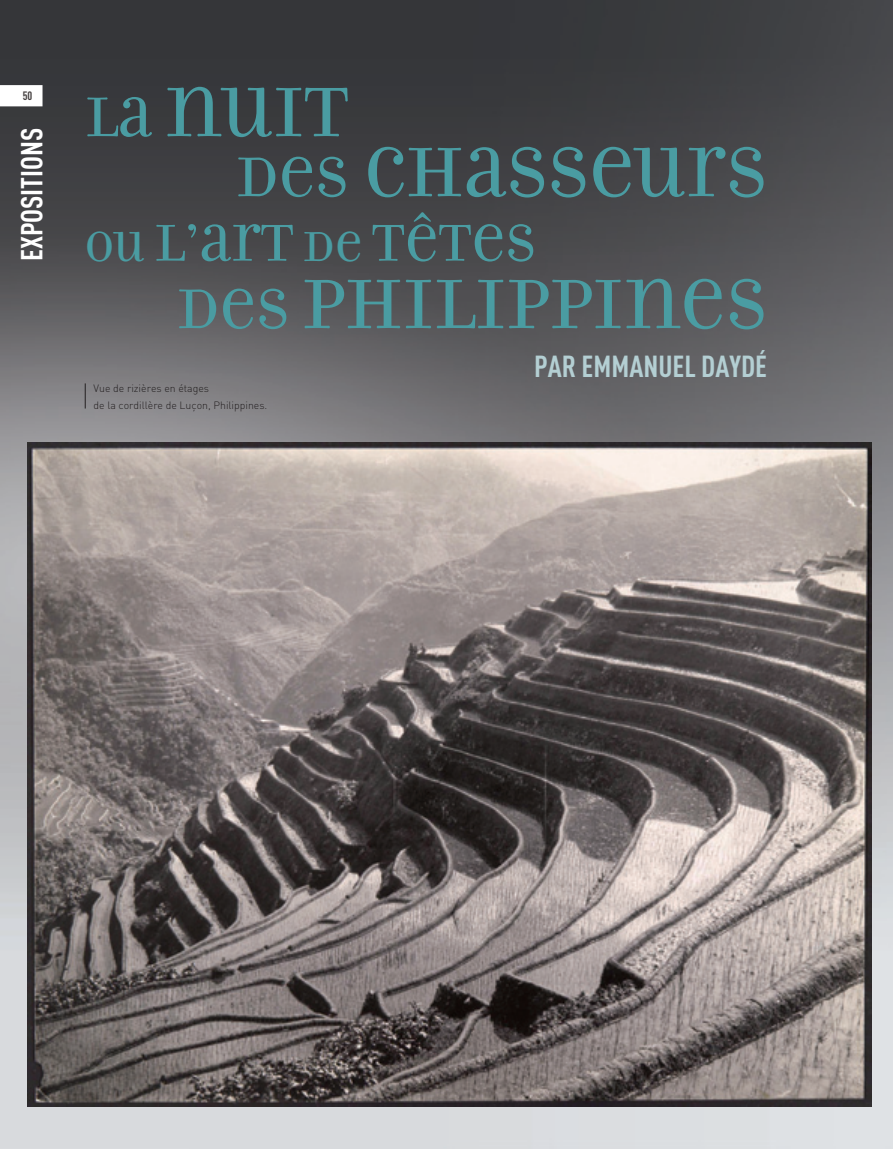
<style>
.page{position:relative;width:893px;height:1149px;background:#fff}
.page>*{position:absolute;margin:0;border:0;box-sizing:border-box;transform-origin:0 0}
.t1{font:75px "Filosofia Unicase";color:#4a9ca2}
.t2{font:55.5px "Filosofia Unicase";color:#4a9ca2}
.t3{font:700 30px "DIN Cond";color:#b4cfd3}
.t4{font:700 30px "DIN Cond";color:#fff}
.t5{font:700 12px "DIN Cond";color:#433e3e}
.t6{font:300 10.5px/17px "DIN";color:#231f20}
.s1{font-size:60px}
.s2{font-size:45px}
</style>
<div class="page">
<img style="left:0;top:0;width:893px;height:1148px">
<hr style="left:892px;top:1054px;width:1px;height:52px;background:#71abb1">
<svg style="left:85px;top:383px;width:1px;height:25px"></svg>
<hr style="left:892px;top:952px;width:1px;height:102px;background:#4a9ca2">
<img style="left:28px;top:442px;width:844px;height:664px">
<svg style="left:0;top:85px;width:43px;height:21px"></svg>
<p class="t5" style="left:23px;top:88px;width:11px">50</p>
<h3 class="t4" style="left:14px;top:261px;width:133px;rotate:-90deg">EXPOSITIONS</h3>
<h1 class="t1" style="left:85px;top:68px;width:265px"><span class="s1">LA</span> NUIT</h1>
<h1 class="t1" style="left:236px;top:128px;width:533px"><span class="s1">DES</span> CHASSEURS</h1>
<h2 class="t2" style="left:85px;top:210px;width:452px"><span class="s2">OU</span> L’ART <span class="s2">DE</span> TÊTES</h2>
<h1 class="t1" style="left:177px;top:259px;width:592px"><span class="s1">DES</span> PHILIPPINES</h1>
<p class="t6" style="left:94px;top:379px;width:175px">Vue de rizières en étages<br>de la cordillère de Luçon, Philippines.</p>
<h3 class="t3" style="left:534px;top:347px;width:235px">PAR EMMANUEL DAYDÉ</h3>
</div>
